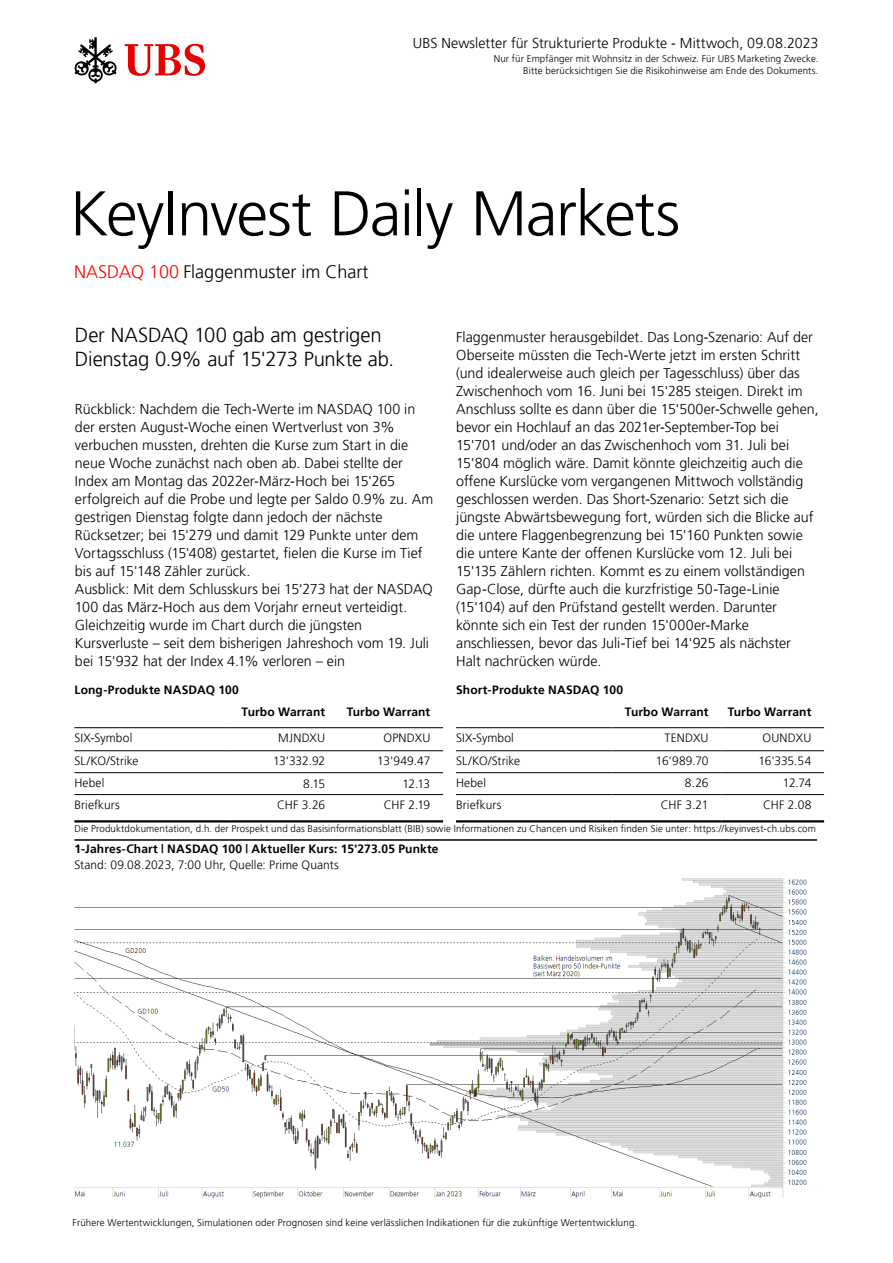
<style>
.page{position:relative;width:893px;height:1263px;background:#fff}
.page>*{position:absolute;margin:0;border:0;box-sizing:border-box;transform-origin:0 0}
.t1{font:300 63px "Frutiger 45";letter-spacing:-.02em;color:#000}
.t2{font:300 20.25px/24px "Frutiger 45";letter-spacing:-.01em;color:#000}
.t3{font:300 18px "Frutiger 45";color:#000}
.t4{font:300 14.25px/18px "Frutiger 45";color:#000}
.t5{font:300 12px "Frutiger 45";letter-spacing:.01em;color:#000}
.t6{font:300 12px "Frutiger 45";letter-spacing:.01em;color:#000}
.t7{font:300 9.75px/12px "Frutiger 45";letter-spacing:.015em;color:#000;text-align:right}
.s1{color:#f00}
</style>
<div class="page">
<svg style="left:125px;top:44px;width:80px;height:32px"></svg>
<svg style="left:74px;top:37px;width:43px;height:46px"></svg>
<img style="left:74px;top:878px;width:733px;height:319px">
<hr style="left:612px;top:750px;width:109px;height:1px;background:#000">
<hr style="left:456px;top:727px;width:156px;height:1px;background:#000">
<hr style="left:612px;top:727px;width:109px;height:1px;background:#000">
<hr style="left:721px;top:727px;width:103px;height:1px;background:#000">
<hr style="left:456px;top:750px;width:156px;height:1px;background:#000">
<hr style="left:721px;top:750px;width:103px;height:1px;background:#000">
<hr style="left:456px;top:772px;width:156px;height:1px;background:#000">
<hr style="left:612px;top:772px;width:109px;height:1px;background:#000">
<hr style="left:721px;top:772px;width:103px;height:1px;background:#000">
<hr style="left:456px;top:794px;width:156px;height:1px;background:#000">
<hr style="left:612px;top:794px;width:109px;height:1px;background:#000">
<hr style="left:721px;top:794px;width:103px;height:1px;background:#000">
<hr style="left:456px;top:820px;width:156px;height:2px;background:#000">
<hr style="left:612px;top:820px;width:109px;height:2px;background:#000">
<hr style="left:721px;top:820px;width:103px;height:2px;background:#000">
<hr style="left:74px;top:839px;width:743px;height:2px;background:#000">
<hr style="left:74px;top:727px;width:157px;height:1px;background:#000">
<hr style="left:231px;top:727px;width:107px;height:1px;background:#000">
<hr style="left:338px;top:727px;width:105px;height:1px;background:#000">
<hr style="left:74px;top:750px;width:157px;height:1px;background:#000">
<hr style="left:231px;top:750px;width:107px;height:1px;background:#000">
<hr style="left:338px;top:750px;width:105px;height:1px;background:#000">
<hr style="left:74px;top:772px;width:157px;height:1px;background:#000">
<hr style="left:231px;top:772px;width:107px;height:1px;background:#000">
<hr style="left:338px;top:772px;width:105px;height:1px;background:#000">
<hr style="left:74px;top:794px;width:157px;height:1px;background:#000">
<hr style="left:231px;top:794px;width:107px;height:1px;background:#000">
<hr style="left:338px;top:794px;width:105px;height:1px;background:#000">
<hr style="left:74px;top:820px;width:157px;height:2px;background:#000">
<hr style="left:231px;top:820px;width:107px;height:2px;background:#000">
<hr style="left:338px;top:820px;width:105px;height:2px;background:#000">
<p class="t4" style="left:413px;top:34px;width:407px">UBS Newsletter für Strukturierte Produkte - Mittwoch, 09.08.2023</p>
<p class="t7" style="left:494px;top:53px;width:326px">Nur für Empfänger mit Wohnsitz in der Schweiz. Für UBS Marketing Zwecke.<br>Bitte berücksichtigen Sie die Risikohinweise am Ende des Dokuments.</p>
<h1 class="t1" style="left:70px;top:177px;width:612px">KeyInvest Daily Markets</h1>
<p class="t3" style="left:74px;top:261px;width:296px"><span class="s1">NASDAQ 100</span> Flaggenmuster im Chart</p>
<h2 class="t2" style="left:75px;top:323px;width:321px">Der NASDAQ 100 gab am gestrigen<br>Dienstag 0.9% auf 15'273 Punkte ab.</h2>
<p class="t4" style="left:75px;top:400px;width:360px">Rückblick: Nachdem die Tech-Werte im NASDAQ 100 in der ersten August-Woche einen Wertverlust von 3% verbuchen mussten, drehten die Kurse zum Start in die neue Woche zunächst nach oben ab. Dabei stellte der Index am Montag das 2022er-März-Hoch bei 15'265 erfolgreich auf die Probe und legte per Saldo 0.9% zu. Am gestrigen Dienstag folgte dann jedoch der nächste Rücksetzer; bei 15'279 und damit 129 Punkte unter dem Vortagsschluss (15'408) gestartet, fielen die Kurse im Tief bis auf 15'148 Zähler zurück.<br>Ausblick: Mit dem Schlusskurs bei 15'273 hat der NASDAQ 100 das März-Hoch aus dem Vorjahr erneut verteidigt.<br>Gleichzeitig wurde im Chart durch die jüngsten Kursverluste – seit dem bisherigen Jahreshoch vom 19. Juli bei 15'932 hat der Index 4.1% verloren – ein</p>
<p class="t4" style="left:456px;top:328px;width:364px">Flaggenmuster herausgebildet. Das Long-Szenario: Auf der Oberseite müssten die Tech-Werte jetzt im ersten Schritt (und idealerweise auch gleich per Tagesschluss) über das Zwischenhoch vom 16. Juni bei 15'285 steigen. Direkt im Anschluss sollte es dann über die 15'500er-Schwelle gehen, bevor ein Hochlauf an das 2021er-September-Top bei 15'701 und/oder an das Zwischenhoch vom 31. Juli bei 15'804 möglich wäre. Damit könnte gleichzeitig auch die offene Kurslücke vom vergangenen Mittwoch vollständig geschlossen werden. Das Short-Szenario: Setzt sich die jüngste Abwärtsbewegung fort, würden sich die Blicke auf die untere Flaggenbegrenzung bei 15'160 Punkten sowie die untere Kante der offenen Kurslücke vom 12. Juli bei 15'135 Zählern richten. Kommt es zu einem vollständigen Gap-Close, dürfte auch die kurzfristige 50-Tage-Linie (15'104) auf den Prüfstand gestellt werden. Darunter könnte sich ein Test der runden 15'000er-Marke anschliessen, bevor das Juli-Tief bei 14'925 als nächster Halt nachrücken würde.</p>
<p class="t6" style="left:74px;top:682px;width:166px">Long-Produkte NASDAQ 100</p>
<p class="t6" style="left:456px;top:682px;width:169px">Short-Produkte NASDAQ 100</p>
<p class="t6" style="left:242px;top:705px;width:85px">Turbo Warrant</p>
<p class="t6" style="left:347px;top:705px;width:85px">Turbo Warrant</p>
<p class="t5" style="left:74px;top:731px;width:59px">SIX-Symbol</p>
<p class="t5" style="left:278px;top:731px;width:48px">MJNDXU</p>
<p class="t5" style="left:383px;top:731px;width:48px">OPNDXU</p>
<p class="t5" style="left:74px;top:754px;width:66px">SL/KO/Strike</p>
<p class="t5" style="left:273px;top:754px;width:54px">13'332.92</p>
<p class="t5" style="left:377px;top:754px;width:55px">13'949.47</p>
<p class="t5" style="left:74px;top:776px;width:32px">Hebel</p>
<p class="t5" style="left:303px;top:777px;width:24px">8.15</p>
<p class="t5" style="left:403px;top:777px;width:29px">12.13</p>
<p class="t5" style="left:74px;top:798px;width:47px">Briefkurs</p>
<p class="t5" style="left:277px;top:798px;width:50px">CHF 3.26</p>
<p class="t5" style="left:384px;top:798px;width:48px">CHF 2.19</p>
<p class="t6" style="left:625px;top:705px;width:85px">Turbo Warrant</p>
<p class="t6" style="left:728px;top:705px;width:85px">Turbo Warrant</p>
<p class="t5" style="left:456px;top:731px;width:59px">SIX-Symbol</p>
<p class="t5" style="left:664px;top:731px;width:46px">TENDXU</p>
<p class="t5" style="left:762px;top:731px;width:50px">OUNDXU</p>
<p class="t5" style="left:456px;top:754px;width:66px">SL/KO/Strike</p>
<p class="t5" style="left:656px;top:754px;width:54px">16'989.70</p>
<p class="t5" style="left:759px;top:754px;width:54px">16'335.54</p>
<p class="t5" style="left:456px;top:776px;width:32px">Hebel</p>
<p class="t5" style="left:685px;top:776px;width:25px">8.26</p>
<p class="t5" style="left:783px;top:776px;width:30px">12.74</p>
<p class="t5" style="left:456px;top:798px;width:47px">Briefkurs</p>
<p class="t5" style="left:661px;top:798px;width:49px">CHF 3.21</p>
<p class="t5" style="left:763px;top:798px;width:50px">CHF 2.08</p>
<p class="t7" style="left:74px;top:822px;width:743px">Die Produktdokumentation, d.h. der Prospekt und das Basisinformationsblatt (BIB) sowie Informationen zu Chancen und Risiken finden Sie unter: https://keyinvest-ch.ubs.com</p>
<p class="t6" style="left:74px;top:842px;width:366px">1-Jahres-Chart | NASDAQ 100 | Aktueller Kurs: 15'273.05 Punkte</p>
<p class="t5" style="left:74px;top:858px;width:266px">Stand: 09.08.2023, 7:00 Uhr, Quelle: Prime Quants</p>
<p class="t7" style="left:73px;top:1216px;width:566px">Frühere Wertentwicklungen, Simulationen oder Prognosen sind keine verlässlichen Indikationen für die zukünftige Wertentwicklung.</p>
</div>
